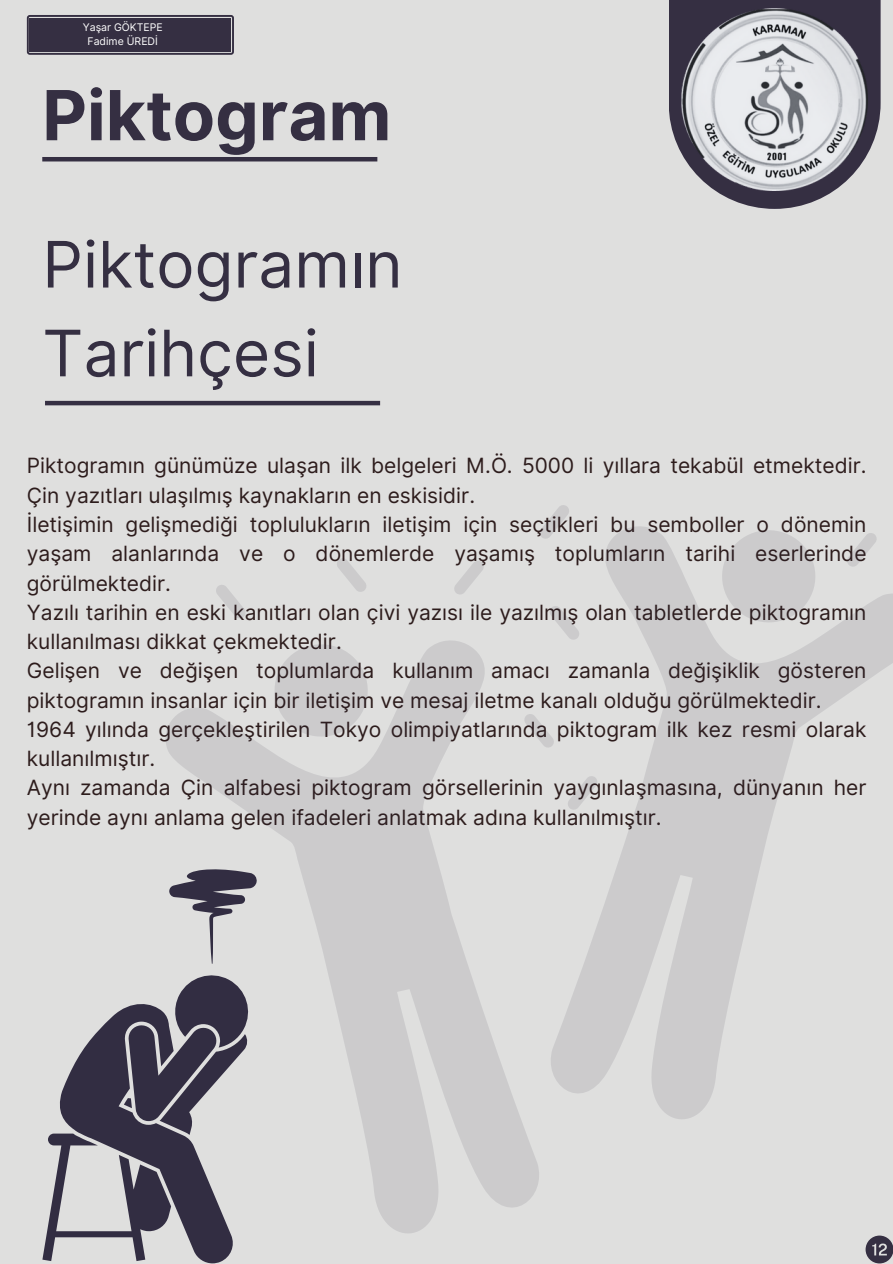
<style>
.page{position:relative;width:893px;height:1264px;background:#fff}
.page>*{position:absolute;margin:0;border:0;box-sizing:border-box;transform-origin:0 0}
.t1{font:700 69px "Inter";color:#352f42}
.t2{font:64.05px/88.8px "Inter";color:#352f42}
.t3{font:21px/29.2px "Inter";color:#2d1c1c}
.t4{font:10.5px "Inter";color:#fff}
</style>
<div class="page">
<div style="left:0;top:0;width:892px;height:1263px;background:#dfdfde"></div>
<hr style="left:45px;top:401px;width:335px;height:4px;background:#352f42">
<svg style="left:42px;top:1004px;width:191px;height:256px"></svg>
<svg style="left:165px;top:640px;width:374px;height:593px"></svg>
<svg style="left:269px;top:640px;width:104px;height:101px"></svg>
<svg style="left:551px;top:526px;width:341px;height:593px"></svg>
<svg style="left:717px;top:526px;width:103px;height:101px"></svg>
<svg style="left:454px;top:561px;width:30px;height:33px"></svg>
<svg style="left:337px;top:558px;width:29px;height:34px"></svg>
<svg style="left:550px;top:605px;width:30px;height:35px"></svg>
<svg style="left:216px;top:585px;width:30px;height:33px"></svg>
<svg style="left:540px;top:505px;width:30px;height:34px"></svg>
<svg style="left:846px;top:532px;width:31px;height:35px"></svg>
<svg style="left:567px;top:775px;width:31px;height:35px"></svg>
<svg style="left:523px;top:713px;width:31px;height:35px"></svg>
<div style="left:27px;top:15px;width:207px;height:40px;background:linear-gradient(to right,#352f42,#352f42);border-radius:3px"></div>
<svg style="left:29px;top:17px;width:203px;height:36px"></svg>
<div style="left:30px;top:18px;width:201px;height:34px;background:#352f42"></div>
<svg style="left:865px;top:1235px;width:27px;height:28px"></svg>
<hr style="left:42px;top:157px;width:335px;height:4px;background:#352f42">
<svg style="left:669px;top:0;width:211px;height:209px;fill:#352f42"></svg>
<img style="left:681px;top:8px;width:186px;height:183px">
<p class="t4" style="left:83px;top:21px;width:81px">Yaşar GÖKTEPE</p>
<p class="t4" style="left:87px;top:35px;width:72px">Fadime ÜREDİ</p>
<p class="t1" style="left:42px;top:74px;width:350px">Piktogram</p>
<p class="t2" style="left:42px;top:220px;width:362px">Piktogramın<br>Tarihçesi</p>
<p class="t3" style="left:27px;top:451px;width:841px">Piktogramın günümüze ulaşan ilk belgeleri M.Ö. 5000 li yıllara tekabül etmektedir.<br>Çin yazıtları ulaşılmış kaynakların en eskisidir.</p>
<p class="t3" style="left:27px;top:510px;width:841px;text-align:justify">İletişimin gelişmediği toplulukların iletişim için seçtikleri bu semboller o dönemin yaşam alanlarında ve o dönemlerde yaşamış toplumların tarihi eserlerinde görülmektedir.</p>
<p class="t3" style="left:27px;top:597px;width:841px">Yazılı tarihin en eski kanıtları olan çivi yazısı ile yazılmış olan tabletlerde piktogramın kullanılması dikkat çekmektedir.</p>
<p class="t3" style="left:27px;top:656px;width:841px">Gelişen ve değişen toplumlarda kullanım amacı zamanla değişiklik gösteren piktogramın insanlar için bir iletişim ve mesaj iletme kanalı olduğu görülmektedir.</p>
<p class="t3" style="left:27px;top:714px;width:841px">1964 yılında gerçekleştirilen Tokyo olimpiyatlarında piktogram ilk kez resmi olarak kullanılmıştır.</p>
<p class="t3" style="left:27px;top:773px;width:841px">Aynı zamanda Çin alfabesi piktogram görsellerinin yaygınlaşmasına, dünyanın her yerinde aynı anlama gelen ifadeleri anlatmak adına kullanılmıştır.</p>
</div>
